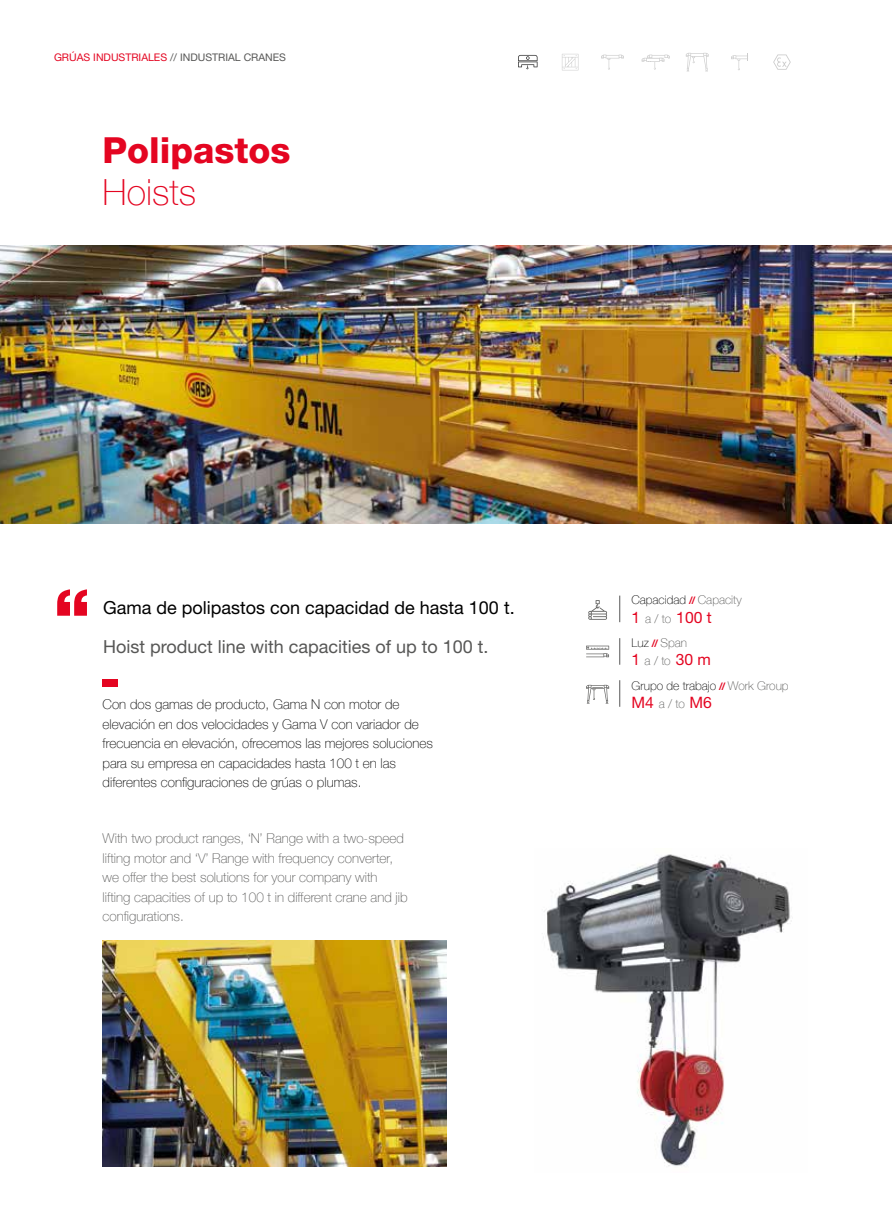
<style>
.page{position:relative;width:892px;height:1220px;background:#fff}
.page>*{position:absolute;margin:0;border:0;box-sizing:border-box;transform-origin:0 0}
.t1{font:900 69.45px "Helvetica Neue";color:#e40521}
.t2{font:800 36px "Helvetica Neue";color:#e40521}
.t3{font:100 36px "Helvetica Neue";color:#e40521}
.t4{font:18px "Helvetica Neue";color:#575756}
.t5{font:18px "Helvetica Neue";color:#000}
.t6{font:15.75px "Helvetica Neue";color:#e40521}
.t7{font:100 13.5px/19.5px "Helvetica Neue";color:#000}
.t8{font:100 13.5px/19.5px "Helvetica Neue";color:#575756}
.t9{font:100 12px "Helvetica Neue";color:#000}
.t10{font:100 12px "Helvetica Neue";color:#575756}
.t11{font:10.5px "Helvetica Neue";color:#575756}
.s1{color:#e40521}
.s2{font-family:"Helvetica";font-weight:700;font-size:10.2px;color:#e40521}
.s3{color:#575756}
.s4{font-weight:100;font-size:12px;color:#575756}
.s5{color:#000}
</style>
<div class="page">
<img style="left:0;top:245px;width:892px;height:279px">
<img style="left:542px;top:854px;width:250px;height:312px">
<img style="left:103px;top:941px;width:343px;height:225px">
<div style="left:103px;top:680px;width:15px;height:7px;background:#e40521"></div>
<svg style="left:619px;top:680px;width:1px;height:27px"></svg>
<svg style="left:619px;top:595px;width:1px;height:27px"></svg>
<svg style="left:619px;top:638px;width:1px;height:27px"></svg>
<svg style="left:588px;top:600px;width:19px;height:20px"></svg>
<svg style="left:586px;top:685px;width:23px;height:18px"></svg>
<svg style="left:586px;top:645px;width:23px;height:12px"></svg>
<svg style="left:518px;top:55px;width:19px;height:14px"></svg>
<svg style="left:562px;top:54px;width:16px;height:16px"></svg>
<svg style="left:773px;top:54px;width:17px;height:16px"></svg>
<svg style="left:685px;top:53px;width:23px;height:18px"></svg>
<svg style="left:601px;top:55px;width:23px;height:15px"></svg>
<svg style="left:641px;top:55px;width:29px;height:15px"></svg>
<svg style="left:731px;top:54px;width:17px;height:16px"></svg>
<p class="t11" style="left:54px;top:51px;width:233px"><span class="s1">GRÚAS INDUSTRIALES</span> // INDUSTRIAL CRANES</p>
<h2 class="t2" style="left:103px;top:128px;width:190px">Polipastos</h2>
<h2 class="t3" style="left:103px;top:170px;width:95px">Hoists</h2>
<h1 class="t1" style="left:54px;top:573px;width:38px">“</h1>
<h3 class="t5" style="left:103px;top:596px;width:413px">Gama de polipastos con capacidad de hasta 100 t.</h3>
<h3 class="t4" style="left:103px;top:635px;width:387px">Hoist product line with capacities of up to 100 t.</h3>
<p class="t7" style="left:103px;top:694px;width:332px">Con dos gamas de producto, Gama N con motor de elevación en dos velocidades y Gama V con variador de frecuencia en elevación, ofrecemos las mejores soluciones para su empresa en capacidades hasta 100 t en las diferentes configuraciones de grúas o plumas.</p>
<p class="t8" style="left:103px;top:828px;width:306px">With two product ranges, ‘N’ Range with a two-speed lifting motor and ‘V’ Range with frequency converter, we offer the best solutions for your company with lifting capacities of up to 100 t in different crane and jib configurations.</p>
<p class="t9" style="left:631px;top:593px;width:112px">Capacidad <span class="s2">//</span> <span class="s3">Capacity</span></p>
<p class="t6" style="left:631px;top:608px;width:82px">1 <span class="s4">a / to</span> 100 t</p>
<p class="t10" style="left:631px;top:635px;width:57px"><span class="s5">Luz</span> <span class="s2">//</span> Span</p>
<p class="t6" style="left:631px;top:650px;width:81px">1 <span class="s4">a / to</span> 30 m</p>
<p class="t9" style="left:631px;top:678px;width:159px">Grupo de trabajo <span class="s2">//</span> <span class="s3">Work Group</span></p>
<p class="t6" style="left:631px;top:693px;width:82px">M4 <span class="s4">a / to</span> M6</p>
</div>
